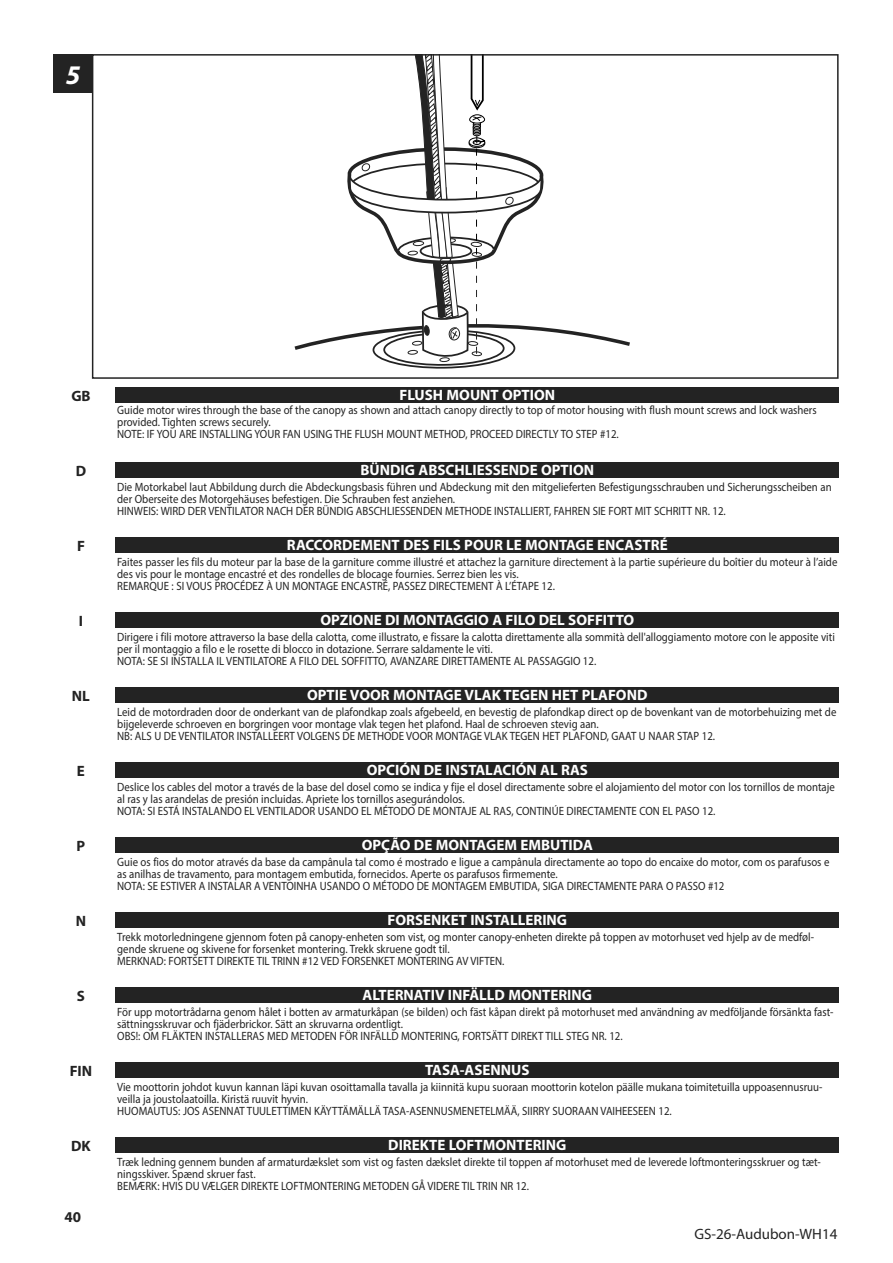
<style>
.page{position:relative;width:893px;height:1263px;background:#fff}
.page>*{position:absolute;margin:0;border:0;box-sizing:border-box;transform-origin:0 0}
.t1{font:italic 700 27px "Myriad Pro";color:#fff}
.t2{font:700 15px "Myriad Pro";color:#fff}
.t3{font:15px "Myriad Pro";color:#232323}
.t4{font:700 15px "Myriad Pro";color:#232323}
.t5{font:12px/12px "Myriad Pro";color:#232323;scale:.9 1}
</style>
<div class="page">
<svg style="left:294px;top:57px;width:336px;height:312px"></svg>
<div style="left:92px;top:54px;width:747px;height:325px;border:2px solid #232323"></div>
<div style="left:54px;top:54px;width:39px;height:39px;background:#232323"></div>
<div style="left:116px;top:387px;width:723px;height:15px;background:#232323"></div>
<div style="left:116px;top:462px;width:723px;height:15px;background:#232323"></div>
<div style="left:116px;top:537px;width:723px;height:15px;background:#232323"></div>
<div style="left:116px;top:612px;width:723px;height:15px;background:#232323"></div>
<div style="left:116px;top:687px;width:723px;height:15px;background:#232323"></div>
<div style="left:116px;top:762px;width:723px;height:15px;background:#232323"></div>
<div style="left:116px;top:837px;width:723px;height:15px;background:#232323"></div>
<div style="left:116px;top:912px;width:723px;height:15px;background:#232323"></div>
<div style="left:116px;top:987px;width:723px;height:15px;background:#232323"></div>
<div style="left:116px;top:1062px;width:723px;height:15px;background:#232323"></div>
<div style="left:116px;top:1137px;width:723px;height:15px;background:#232323"></div>
<h1 class="t1" style="left:66px;top:57px;width:16px">5</h1>
<p class="t4" style="left:71px;top:386px;width:21px">GB</p>
<p class="t2" style="left:399px;top:385px;width:157px">FLUSH MOUNT OPTION</p>
<p class="t5" style="left:117px;top:404px;width:779px">Guide motor wires through the base of the canopy as shown and attach canopy directly to top of motor housing with flush mount screws and lock washers provided. Tighten screws securely.<br>NOTE: IF YOU ARE INSTALLING YOUR FAN USING THE FLUSH MOUNT METHOD, PROCEED DIRECTLY TO STEP #12.</p>
<p class="t4" style="left:76px;top:461px;width:12px">D</p>
<p class="t2" style="left:361px;top:460px;width:235px">BÜNDIG ABSCHLIESSENDE OPTION</p>
<p class="t5" style="left:117px;top:481px;width:795px">Die Motorkabel laut Abbildung durch die Abdeckungsbasis führen und Abdeckung mit den mitgelieferten Befestigungsschrauben und Sicherungsscheiben an der Oberseite des Motorgehäuses befestigen. Die Schrauben fest anziehen.<br>HINWEIS: WIRD DER VENTILATOR NACH DER BÜNDIG ABSCHLIESSENDEN METHODE INSTALLIERT, FAHREN SIE FORT MIT SCHRITT NR. 12.</p>
<p class="t4" style="left:77px;top:536px;width:9px">F</p>
<p class="t2" style="left:287px;top:535px;width:382px">RACCORDEMENT DES FILS POUR LE MONTAGE ENCASTRÉ</p>
<p class="t5" style="left:117px;top:556px;width:802px">Faites passer les fils du moteur par la base de la garniture comme illustré et attachez la garniture directement à la partie supérieure du boîtier du moteur à l’aide des vis pour le montage encastré et des rondelles de blocage fournies. Serrez bien les vis.<br>REMARQUE : SI VOUS PROCÉDEZ À UN MONTAGE ENCASTRÉ, PASSEZ DIRECTEMENT À L’ÉTAPE 12.</p>
<p class="t4" style="left:79px;top:611px;width:6px">I</p>
<p class="t2" style="left:320px;top:610px;width:315px">OPZIONE DI MONTAGGIO A FILO DEL SOFFITTO</p>
<p class="t5" style="left:117px;top:631px;width:799px">Dirigere i fili motore attraverso la base della calotta, come illustrato, e fissare la calotta direttamente alla sommità dell'alloggiamento motore con le apposite viti per il montaggio a filo e le rosette di blocco in dotazione. Serrare saldamente le viti.<br>NOTA: SE SI INSTALLA IL VENTILATORE A FILO DEL SOFFITTO, AVANZARE DIRETTAMENTE AL PASSAGGIO 12.</p>
<p class="t4" style="left:72px;top:686px;width:20px">NL</p>
<p class="t2" style="left:307px;top:685px;width:342px">OPTIE VOOR MONTAGE VLAK TEGEN HET PLAFOND</p>
<p class="t5" style="left:117px;top:706px;width:801px">Leid de motordraden door de onderkant van de plafondkap zoals afgebeeld, en bevestig de plafondkap direct op de bovenkant van de motorbehuizing met de bijgeleverde schroeven en borgringen voor montage vlak tegen het plafond. Haal de schroeven stevig aan.<br>NB: ALS U DE VENTILATOR INSTALLEERT VOLGENS DE METHODE VOOR MONTAGE VLAK TEGEN HET PLAFOND, GAAT U NAAR STAP 12.</p>
<p class="t4" style="left:77px;top:761px;width:10px">E</p>
<p class="t2" style="left:367px;top:760px;width:223px">OPCIÓN DE INSTALACIÓN AL RAS</p>
<p class="t5" style="left:117px;top:781px;width:799px">Deslice los cables del motor a través de la base del dosel como se indica y fije el dosel directamente sobre el alojamiento del motor con los tornillos de montaje al ras y las arandelas de presión incluidas. Apriete los tornillos asegurándolos.<br>NOTA: SI ESTÁ INSTALANDO EL VENTILADOR USANDO EL MÉTODO DE MONTAJE AL RAS, CONTINÚE DIRECTAMENTE CON EL PASO 12.</p>
<p class="t4" style="left:77px;top:836px;width:10px">P</p>
<p class="t2" style="left:362px;top:835px;width:233px">OPÇÃO DE MONTAGEM EMBUTIDA</p>
<p class="t5" style="left:117px;top:856px;width:793px">Guie os fios do motor através da base da campânula tal como é mostrado e ligue a campânula directamente ao topo do encaixe do motor, com os parafusos e as anilhas de travamento, para montagem embutida, fornecidos. Aperte os parafusos firmemente.<br>NOTA: SE ESTIVER A INSTALAR A VENTOINHA USANDO O MÉTODO DE MONTAGEM EMBUTIDA, SIGA DIRECTAMENTE PARA O PASSO #12</p>
<p class="t4" style="left:76px;top:911px;width:12px">N</p>
<p class="t2" style="left:387px;top:910px;width:181px">FORSENKET INSTALLERING</p>
<p class="t5" style="left:117px;top:931px;width:776px">Trekk motorledningene gjennom foten på canopy-enheten som vist, og monter canopy-enheten direkte på toppen av motorhuset ved hjelp av de medføl&shy;gende skruene og skivene for forsenket montering. Trekk skruene godt til.<br>MERKNAD: FORTSETT DIREKTE TIL TRINN #12 VED FORSENKET MONTERING AV VIFTEN.</p>
<p class="t4" style="left:77px;top:986px;width:10px">S</p>
<p class="t2" style="left:363px;top:985px;width:231px">ALTERNATIV INFÄLLD MONTERING</p>
<p class="t5" style="left:117px;top:1006px;width:797px">För upp motortrådarna genom hålet i botten av armaturkåpan (se bilden) och fäst kåpan direkt på motorhuset med användning av medföljande försänkta fast&shy;sättningsskruvar och fjäderbrickor. Sätt an skruvarna ordentligt.<br>OBS!: OM FLÄKTEN INSTALLERAS MED METODEN FÖR INFÄLLD MONTERING, FORTSÄTT DIREKT TILL STEG NR. 12.</p>
<p class="t4" style="left:70px;top:1061px;width:24px">FIN</p>
<p class="t2" style="left:425px;top:1060px;width:106px">TASA-ASENNUS</p>
<p class="t5" style="left:117px;top:1081px;width:785px">Vie moottorin johdot kuvun kannan läpi kuvan osoittamalla tavalla ja kiinnitä kupu suoraan moottorin kotelon päälle mukana toimitetuilla uppoasennusruu&shy;veilla ja joustolaatoilla. Kiristä ruuvit hyvin.<br>HUOMAUTUS: JOS ASENNAT TUULETTIMEN KÄYTTÄMÄLLÄ TASA-ASENNUSMENETELMÄÄ, SIIRRY SUORAAN VAIHEESEEN 12.</p>
<p class="t4" style="left:71px;top:1136px;width:21px">DK</p>
<p class="t2" style="left:388px;top:1135px;width:180px">DIREKTE LOFTMONTERING</p>
<p class="t5" style="left:117px;top:1156px;width:783px">Træk ledning gennem bunden af armaturdækslet som vist og fasten dækslet direkte til toppen af motorhuset med de leverede loftmonteringsskruer og tæt&shy;ningsskiver. Spænd skruer fast.<br>BEMÆRK: HVIS DU VÆLGER DIREKTE LOFTMONTERING METODEN GÅ VIDERE TIL TRIN NR 12.</p>
<p class="t4" style="left:65px;top:1207px;width:18px">40</p>
<p class="t3" style="left:694px;top:1224px;width:145px">GS-26-Audubon-WH14</p>
</div>
